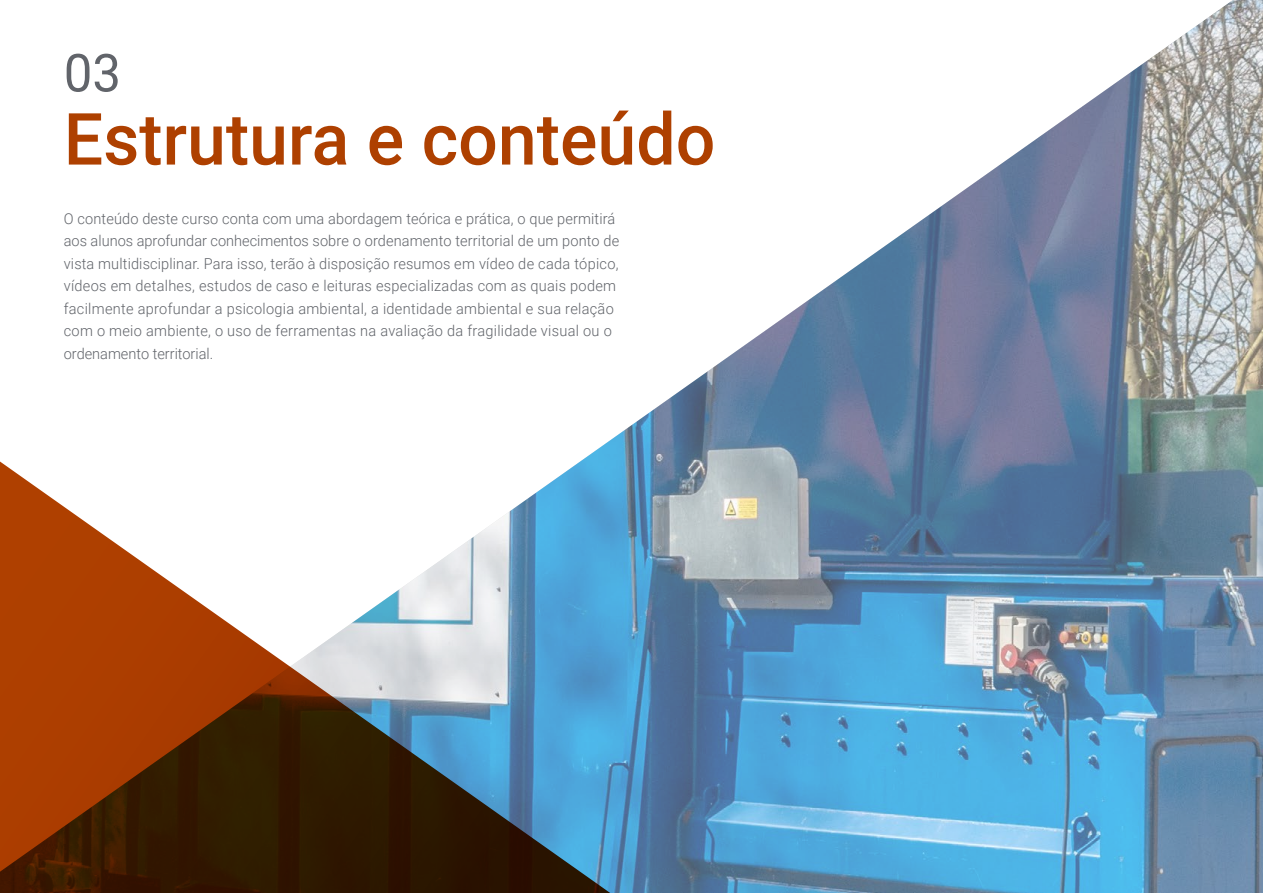
<style>
.page{position:relative;width:1263px;height:893px;background:#fff}
.page>*{position:absolute;margin:0;border:0;box-sizing:border-box;transform-origin:0 0}
.t1{font:500 72px "Roboto";color:#ae4000}
.t2{font:52.5px "Roboto";color:#61646a}
.t3{font:300 15px/22.5px "Roboto";letter-spacing:.01em;color:#61646a}
</style>
<div class="page">
<img style="left:602px;top:0;width:661px;height:893px">
<svg style="left:0;top:446px;width:640px;height:447px"></svg>
<h2 class="t2" style="left:64px;top:36px;width:59px">03</h2>
<h1 class="t1" style="left:64px;top:89px;width:653px">Estrutura e conteúdo</h1>
<p class="t3" style="left:64px;top:207px;width:557px">O conteúdo deste curso conta com uma abordagem teórica e prática, o que permitirá aos alunos aprofundar conhecimentos sobre o ordenamento territorial de um ponto de vista multidisciplinar. Para isso, terão à disposição resumos em vídeo de cada tópico, vídeos em detalhes, estudos de caso e leituras especializadas com as quais podem facilmente aprofundar a psicologia ambiental, a identidade ambiental e sua relação com o meio ambiente, o uso de ferramentas na avaliação da fragilidade visual ou o ordenamento territorial.</p>
</div>
